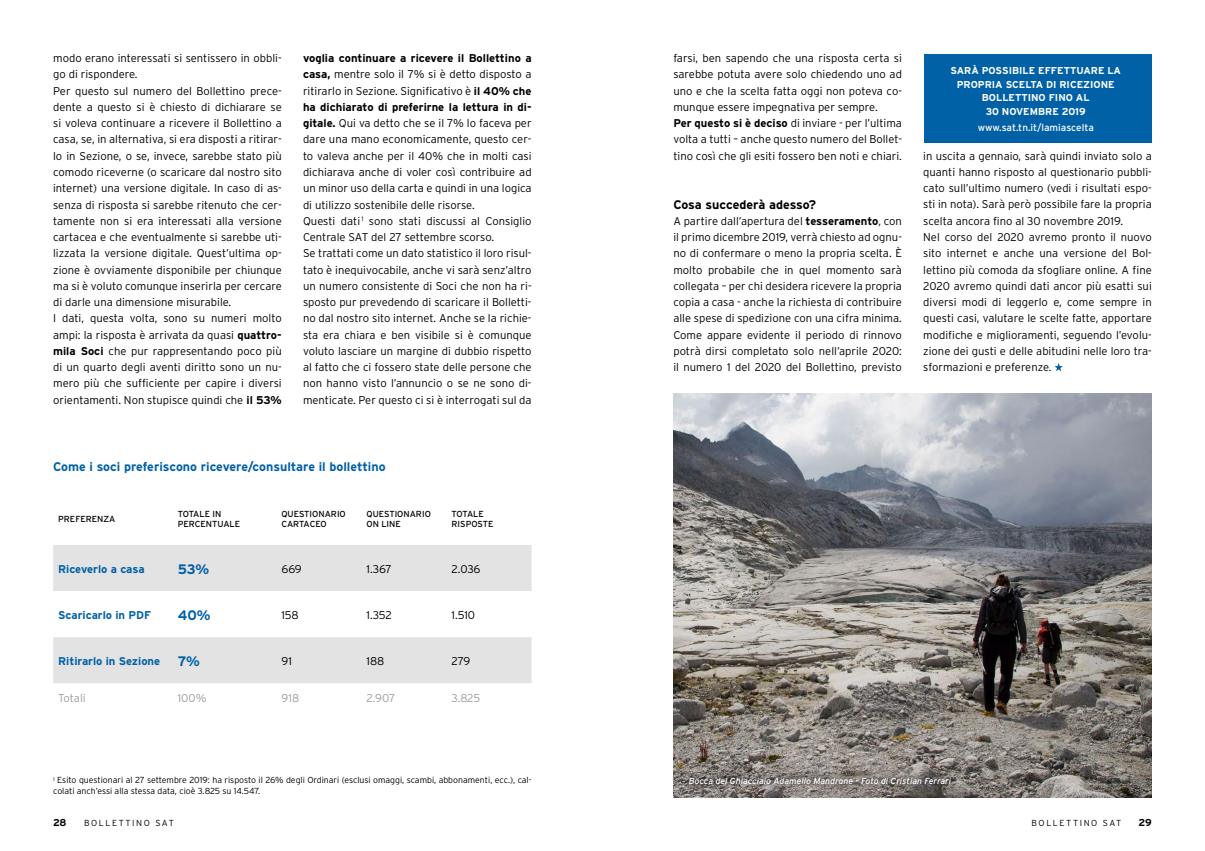
<style>
.page{position:relative;width:1205px;height:851px;background:#fff}
.page>*{position:absolute;margin:0;border:0;box-sizing:border-box;transform-origin:0 0}
.t1{font:700 13.75px "Interstate";color:#0061a7}
.t2{font:700 12.5px "Interstate";color:#0061a7}
.t3{font:700 12.5px "Interstate";color:#000}
.t4{font:300 11.25px/16.2px "Interstate";color:#000}
.t5{font:700 11.25px "Interstate";color:#0061a7}
.t6{font:300 11.25px "Interstate";color:#9d9c9c}
.t7{font:700 10px/13.8px "Interstate";color:#fff;text-align:center}
.t8{font:10px "Interstate";color:#fff}
.t9{font:700 10px "Interstate";color:#000}
.t10{font:300 8.75px/10.5px "Interstate";color:#000}
.t11{font:8.75px/10.5px "Interstate";color:#000}
.t12{font:italic 8.75px "Interstate";color:#fff}
.t13{font:300 8.75px "Interstate";letter-spacing:.18em;color:#000}
.s1{font-weight:700}
</style>
<div class="page">
<div style="left:924px;top:54px;width:227px;height:89px;background:#0061a7"></div>
<svg style="left:53px;top:545px;width:478px;height:138px;fill:#e3e3e3"></svg>
<svg style="left:1054px;top:363px;width:9px;height:8px"></svg>
<img style="left:673px;top:393px;width:479px;height:404px">
<svg style="left:682px;top:769px;width:276px;height:22px;background:#7a7470"></svg>
<p class="t4" style="left:53px;top:50px;width:230px">modo erano interessati si sentissero in obbli&shy;go di rispondere.<br>Per questo sul numero del Bollettino prece&shy;dente a questo si è chiesto di dichiarare se si voleva continuare a ricevere il Bollettino a casa, se, in alternativa, si era disposti a ritirar&shy;lo in Sezione, o se, invece, sarebbe stato più comodo riceverne (o scaricare dal nostro sito internet) una versione digitale. In caso di as&shy;senza di risposta si sarebbe ritenuto che cer&shy;tamente non si era interessati alla versione cartacea e che eventualmente si sarebbe uti&shy;lizzata la versione digitale. Quest’ultima op&shy;zione è ovviamente disponibile per chiunque ma si è voluto comunque inserirla per cercare di darle una dimensione misurabile.<br>I dati, questa volta, sono su numeri molto ampi: la risposta è arrivata da quasi <span class="s1">quattro&shy;mila Soci</span> che pur rappresentando poco più di un quarto degli aventi diritto sono un nu&shy;mero più che sufficiente per capire i diversi orientamenti. Non stupisce quindi che <span class="s1">il 53%</span></p>
<p class="t4" style="left:303px;top:50px;width:230px"><span class="s1">voglia continuare a ricevere il Bollettino a casa,</span> mentre solo il 7% si è detto disposto a ritirarlo in Sezione. Significativo è <span class="s1">il 40% che ha dichiarato di preferirne la lettura in di&shy;gitale.</span> Qui va detto che se il 7% lo faceva per dare una mano economicamente, questo cer&shy;to valeva anche per il 40% che in molti casi dichiarava anche di voler così contribuire ad un minor uso della carta e quindi in una logica di utilizzo sostenibile delle risorse.<br>Questi dati <sup>1</sup> sono stati discussi al Consiglio Centrale SAT del 27 settembre scorso.<br>Se trattati come un dato statistico il loro risul&shy;tato è inequivocabile, anche vi sarà senz’altro un numero consistente di Soci che non ha ri&shy;sposto pur prevedendo di scaricare il Bolletti&shy;no dal nostro sito internet. Anche se la richie&shy;sta era chiara e ben visibile si è comunque voluto lasciare un margine di dubbio rispetto al fatto che ci fossero state delle persone che non hanno visto l’annuncio o se ne sono di&shy;menticate. Per questo ci si è interrogati sul da</p>
<p class="t2" style="left:53px;top:459px;width:334px">Come i soci preferiscono ricevere/consultare il bollettino</p>
<p class="t11" style="left:58px;top:513px;width:59px">PREFERENZA</p>
<p class="t11" style="left:178px;top:508px;width:64px">TOTALE IN<br>PERCENTUALE</p>
<p class="t11" style="left:281px;top:508px;width:66px">QUESTIONARIO<br>CARTACEO</p>
<p class="t11" style="left:366px;top:508px;width:66px">QUESTIONARIO<br>ON LINE</p>
<p class="t11" style="left:451px;top:508px;width:43px">TOTALE<br>RISPOSTE</p>
<p class="t5" style="left:58px;top:562px;width:88px">Riceverlo a casa</p>
<p class="t1" style="left:178px;top:561px;width:33px">53%</p>
<p class="t4" style="left:281px;top:560px;width:22px">669</p>
<p class="t4" style="left:366px;top:560px;width:27px">1.367</p>
<p class="t4" style="left:451px;top:560px;width:31px">2.036</p>
<p class="t5" style="left:58px;top:608px;width:94px">Scaricarlo in PDF</p>
<p class="t1" style="left:178px;top:607px;width:34px">40%</p>
<p class="t4" style="left:281px;top:606px;width:19px">158</p>
<p class="t4" style="left:366px;top:606px;width:27px">1.352</p>
<p class="t4" style="left:451px;top:606px;width:25px">1.510</p>
<p class="t5" style="left:58px;top:654px;width:104px">Ritirarlo in Sezione</p>
<p class="t1" style="left:178px;top:653px;width:24px">7%</p>
<p class="t4" style="left:281px;top:652px;width:12px">91</p>
<p class="t4" style="left:366px;top:652px;width:19px">188</p>
<p class="t4" style="left:451px;top:652px;width:20px">279</p>
<p class="t6" style="left:58px;top:691px;width:29px">Totali</p>
<p class="t6" style="left:178px;top:691px;width:30px">100%</p>
<p class="t6" style="left:281px;top:691px;width:19px">918</p>
<p class="t6" style="left:366px;top:691px;width:30px">2.907</p>
<p class="t6" style="left:451px;top:691px;width:30px">3.825</p>
<p class="t10" style="left:53px;top:775px;width:480px"><sup>1</sup> Esito questionari al 27 settembre 2019: ha risposto il 26% degli Ordinari (esclusi omaggi, scambi, abbonamenti, ecc.), cal&shy;colati anch’essi alla stessa data, cioè 3.825 su 14.547.</p>
<p class="t4" style="left:673px;top:50px;width:230px">farsi, ben sapendo che una risposta certa si sarebbe potuta avere solo chiedendo uno ad uno e che la scelta fatta oggi non poteva co&shy;munque essere impegnativa per sempre.<br><span class="s1">Per questo si è deciso</span> di inviare - per l’ultima volta a tutti – anche questo numero del Bollet&shy;tino così che gli esiti fossero ben noti e chiari.</p>
<p class="t3" style="left:673px;top:197px;width:144px">Cosa succederà adesso?</p>
<p class="t4" style="left:673px;top:212px;width:230px;text-align:justify">A partire dall’apertura del <span class="s1">tesseramento</span>, con il primo dicembre 2019, verrà chiesto ad ognu&shy;no di confermare o meno la propria scelta. È molto probabile che in quel momento sarà collegata – per chi desidera ricevere la propria copia a casa - anche la richiesta di contribuire alle spese di spedizione con una cifra minima.<br>Come appare evidente il periodo di rinnovo potrà dirsi completato solo nell’aprile 2020: il numero 1 del 2020 del Bollettino, previsto</p>
<p class="t7" style="left:950px;top:63px;width:172px">SARÀ POSSIBILE EFFETTUARE LA<br>PROPRIA SCELTA DI RICEZIONE<br>BOLLETTINO FINO AL<br>30 NOVEMBRE 2019</p>
<p class="t8" style="left:977px;top:122px;width:118px">www.sat.tn.it/lamiascelta</p>
<p class="t4" style="left:923px;top:147px;width:230px">in uscita a gennaio, sarà quindi inviato solo a quanti hanno risposto al questionario pubbli&shy;cato sull’ultimo numero (vedi i risultati espo&shy;sti in nota). Sarà però possibile fare la propria scelta ancora fino al 30 novembre 2019.<br>Nel corso del 2020 avremo pronto il nuovo sito internet e anche una versione del Bol&shy;lettino più comoda da sfogliare online. A fine 2020 avremo quindi dati ancor più esatti sui diversi modi di leggerlo e, come sempre in questi casi, valutare le scelte fatte, apportare modifiche e miglioramenti, seguendo l’evolu&shy;zione dei gusti e delle abitudini nelle loro tra&shy;sformazioni e preferenze.</p>
<p class="t12" style="left:689px;top:775px;width:264px">Bocca del Ghiacciaio Adamello Mandrone - Foto di Cristian Ferrari</p>
<p class="t9" style="left:53px;top:817px;width:15px">28</p>
<p class="t13" style="left:84px;top:817px;width:91px">BOLLETTINO SAT</p>
<p class="t13" style="left:1031px;top:817px;width:91px">BOLLETTINO SAT</p>
<p class="t9" style="left:1138px;top:817px;width:15px">29</p>
</div>
